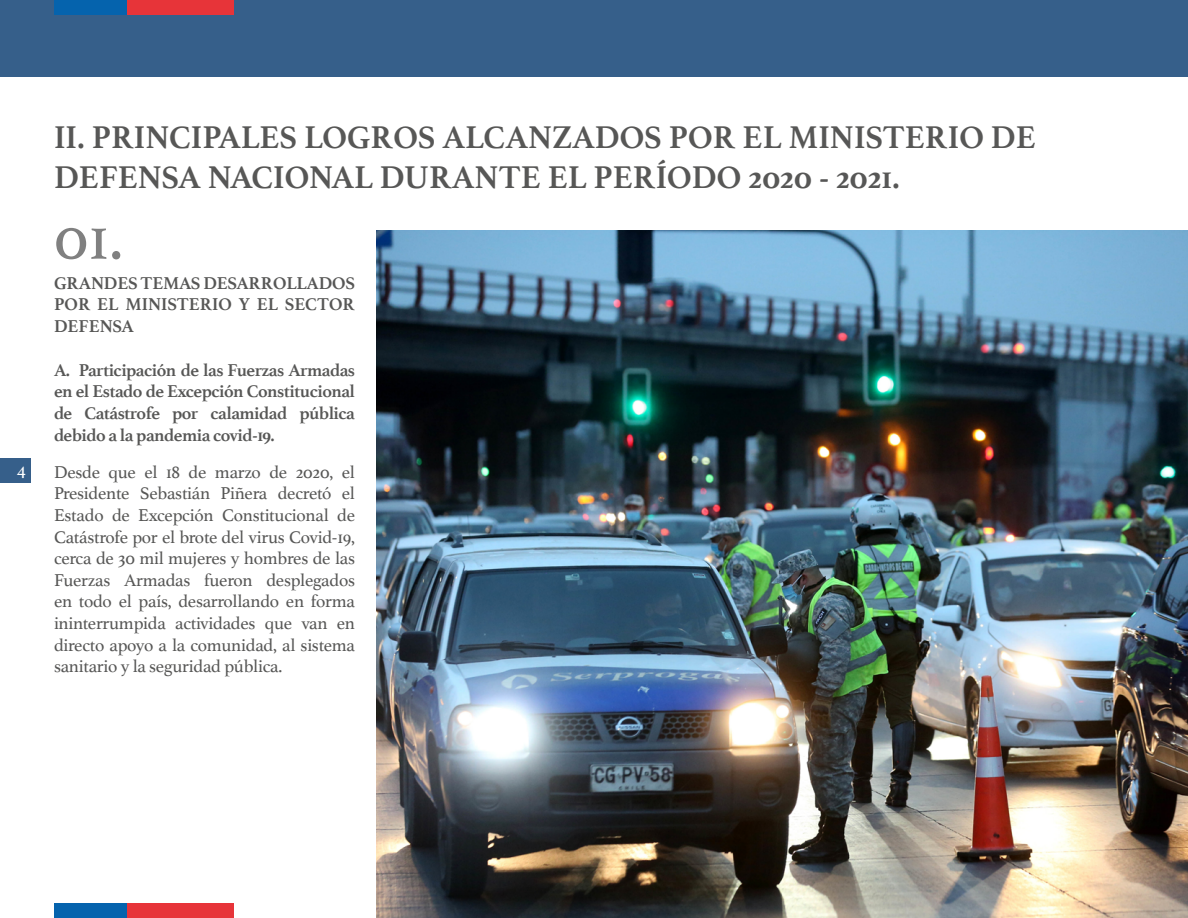
<style>
.page{position:relative;width:1188px;height:918px;background:#fff}
.page>*{position:absolute;margin:0;border:0;box-sizing:border-box;transform-origin:0 0}
.t1{font:64.5px "Athelas";color:#808080}
.t2{font:700 33px/39.6px "Athelas";color:#575756}
.t3{font:18px/21.6px "Athelas";letter-spacing:-.015em;color:#575756;text-align:justify}
.t4{font:700 18px/21.6px "Athelas";letter-spacing:-.03em;color:#575756;text-align:justify}
.t5{font:18px "Athelas";color:#fff}
</style>
<div class="page">
<div style="left:0;top:458px;width:31px;height:24px;background:#365f8a"></div>
<img style="left:376px;top:230px;width:812px;height:688px">
<div style="left:0;top:0;width:1188px;height:77px;background:#365f8a"></div>
<div style="left:54px;top:0;width:74px;height:14px;background:#0563ad"></div>
<div style="left:128px;top:0;width:106px;height:14px;background:#e73439"></div>
<div style="left:54px;top:904px;width:74px;height:14px;background:#0563ad"></div>
<div style="left:128px;top:904px;width:106px;height:14px;background:#e73439"></div>
<p class="t5" style="left:17px;top:455px;width:10px">4</p>
<h2 class="t2" style="left:54px;top:117px;width:984px">II. PRINCIPALES LOGROS ALCANZADOS POR EL MINISTERIO DE<br>DEFENSA NACIONAL DURANTE EL PERÍODO 2020 - 2021.</h2>
<h1 class="t1" style="left:54px;top:186px;width:71px">01.</h1>
<p class="t4" style="left:54px;top:271px;width:303px">GRANDES TEMAS DESARROLLADOS POR EL MINISTERIO Y EL SECTOR DEFENSA</p>
<p class="t4" style="left:54px;top:359px;width:303px">A. Participación de las Fuerzas Armadas en el Estado de Excepción Constitucional de Catástrofe por calamidad pública debido a la pandemia covid-19.</p>
<p class="t3" style="left:54px;top:461px;width:303px">Desde que el 18 de marzo de 2020, el Presidente Sebastián Piñera decretó el Estado de Excepción Constitucional de Catástrofe por el brote del virus Covid-19, cerca de 30 mil mujeres y hombres de las Fuerzas Armadas fueron desplegados en todo el país, desarrollando en forma ininterrumpida actividades que van en directo apoyo a la comunidad, al sistema sanitario y la seguridad pública.</p>
</div>
